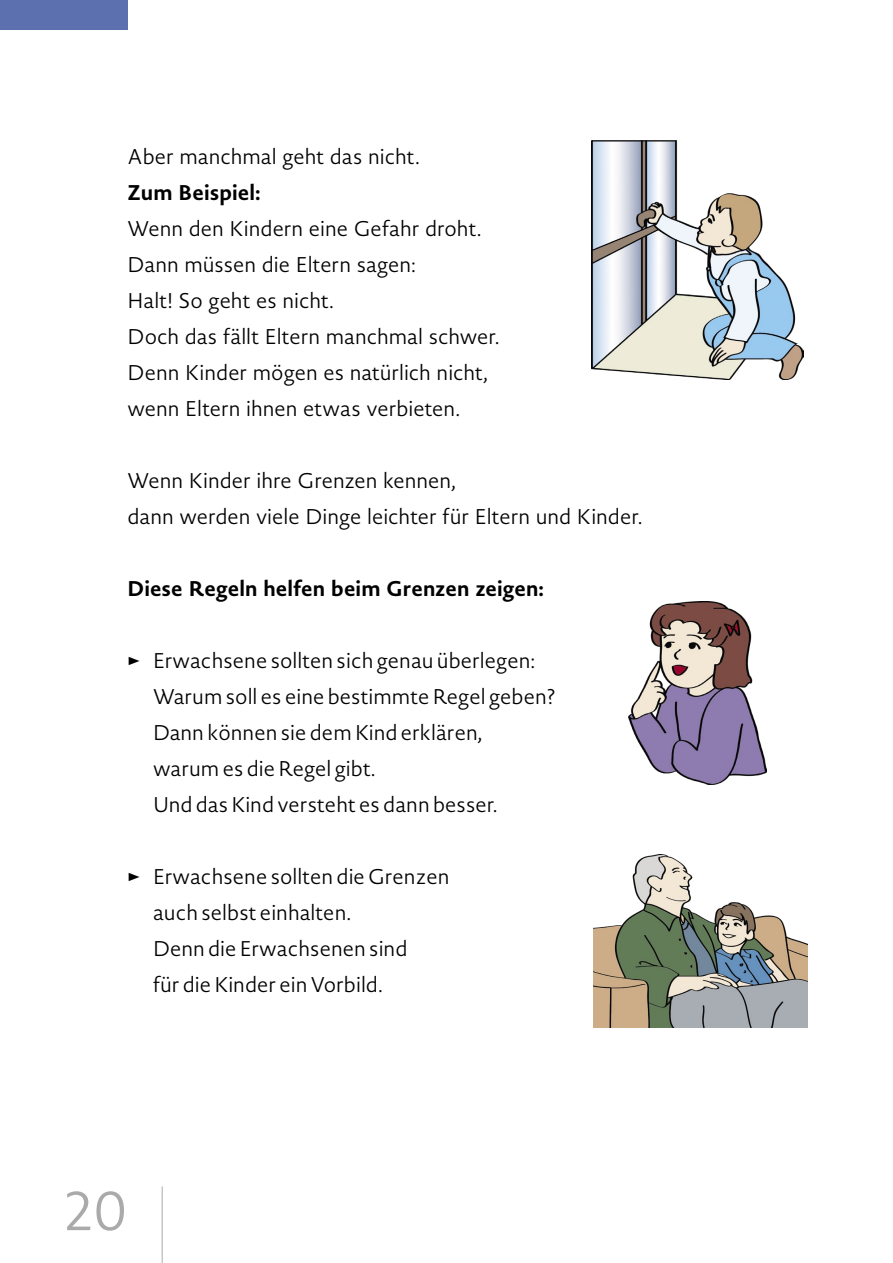
<style>
.page{position:relative;width:893px;height:1263px;background:#fff}
.page>*{position:absolute;margin:0;border:0;box-sizing:border-box;transform-origin:0 0}
.t1{font:300 54px "Novel Sans Pro";color:#aaa}
.t2{font:300 21px/36px "Novel Sans Pro";color:#000}
.t3{font:700 21px "Novel Sans Pro";color:#000}
.s1{font-size:27px}
</style>
<div class="page">
<hr style="left:162px;top:1186px;width:1px;height:77px;background:#aaa">
<div style="left:0;top:0;width:128px;height:30px;background:#5c70b0"></div>
<img style="left:591px;top:140px;width:213px;height:240px">
<img style="left:628px;top:601px;width:139px;height:183px">
<img style="left:593px;top:854px;width:215px;height:174px">
<p class="t2" style="left:128px;top:138px;width:294px">Aber manchmal geht das nicht.</p>
<p class="t3" style="left:128px;top:176px;width:135px">Zum Beispiel:</p>
<p class="t2" style="left:128px;top:210px;width:374px">Wenn den Kindern eine Gefahr droht.<br>Dann müssen die Eltern sagen:<br>Halt! So geht es nicht.<br>Doch das fällt Eltern manchmal schwer.<br>Denn Kinder mögen es natürlich nicht, wenn Eltern ihnen etwas verbieten.</p>
<p class="t2" style="left:128px;top:462px;width:517px">Wenn Kinder ihre Grenzen kennen,<br>dann werden viele Dinge leichter für Eltern und Kinder.</p>
<p class="t3" style="left:128px;top:572px;width:418px">Diese Regeln helfen beim Grenzen zeigen:</p>
<p class="t2" style="left:153px;top:642px;width:404px;text-indent:-26px"><span class="s1">→</span> Erwachsene sollten sich genau überlegen:<br>Warum soll es eine bestimmte Regel geben?<br>Dann können sie dem Kind erklären,<br>warum es die Regel gibt.<br>Und das Kind versteht es dann besser.</p>
<p class="t2" style="left:153px;top:858px;width:298px;text-indent:-26px"><span class="s1">→</span> Erwachsene sollten die Grenzen auch selbst einhalten.<br>Denn die Erwachsenen sind<br>für die Kinder ein Vorbild.</p>
<h1 class="t1" style="left:63px;top:1172px;width:65px">20</h1>
</div>
